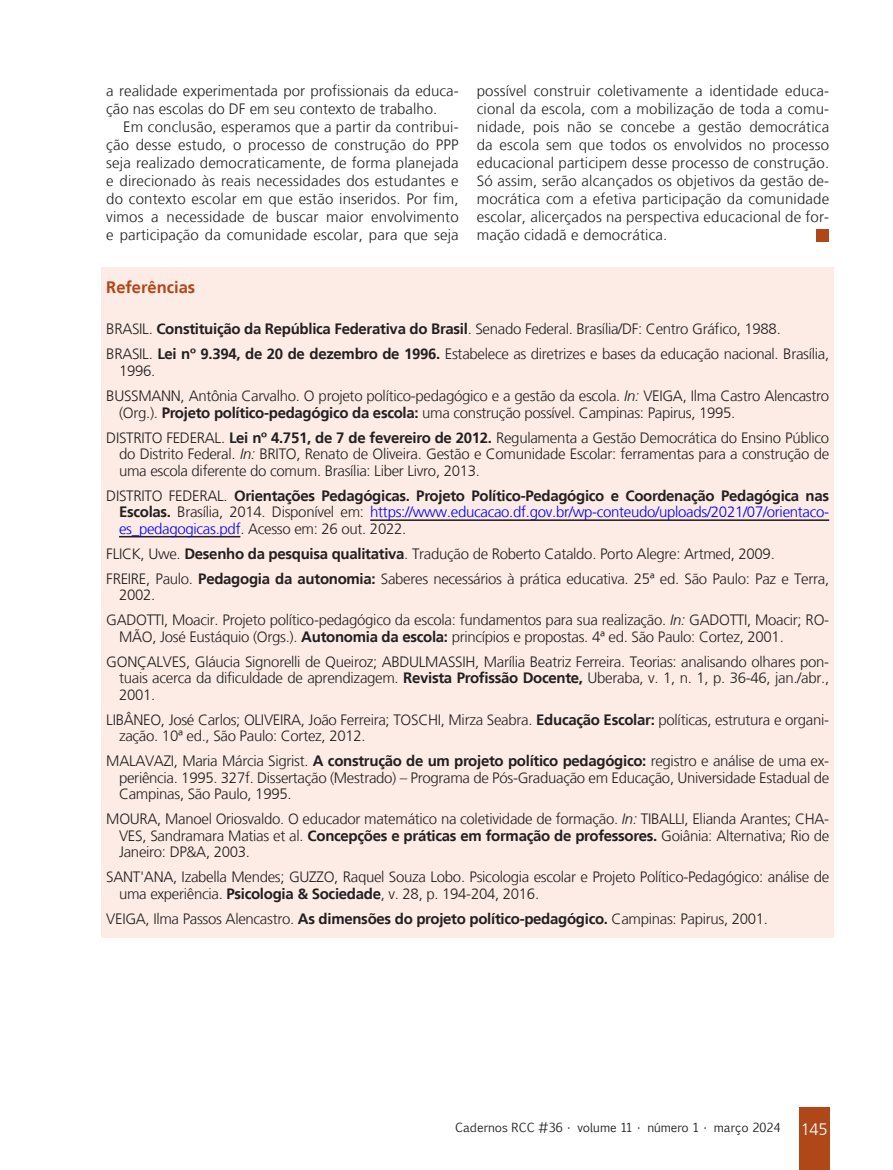
<style>
.page{position:relative;width:893px;height:1170px;background:#fff}
.page>*{position:absolute;margin:0;border:0;box-sizing:border-box;transform-origin:0 0}
.Subtítulo_LARANJA_DO{font:700 16.5px "Frutiger LT";color:#b04719}
.Referências__10{font:300 15px/16.5px "Frutiger LT";letter-spacing:-.02em;color:#231f20}
.Miolo__10{font:300 15px/18px "Frutiger LT";letter-spacing:.01em;color:#231f20;text-align:justify}
.Referências__10-2{font:300 15px/16.5px "Frutiger LT";letter-spacing:-.02em;color:#00f;text-align:justify}
.t1{font:12px "Euphemia CAS";color:#231f20}
.s1{font-weight:700}
.s2{font-style:italic}
.s3{color:#231f20}
.s4{font-weight:700;color:#231f20}
.s5{font-family:"Frutiger LT";font-weight:300;font-size:16.5px;color:#fff}
</style>
<div class="page">
<div style="left:799px;top:1107px;width:30px;height:62px;background:#b04719"></div>
<div style="left:102px;top:267px;width:732px;height:670px;background:#fdece6"></div>
<hr style="left:370px;top:519px;width:459px;height:2px;background:#231f20">
<hr style="left:119px;top:536px;width:121px;height:1px;background:#231f20">
<div style="left:816px;top:229px;width:13px;height:13px;background:#b04719"></div>
<p class="Miolo__10" style="left:106px;top:82px;width:354px">a realidade experimentada por profissionais da educa&shy;ção nas escolas do DF em seu contexto de trabalho.</p>
<p class="Miolo__10" style="left:106px;top:118px;width:354px;text-indent:17px">Em conclusão, esperamos que a partir da contribui&shy;ção desse estudo, o processo de construção do PPP seja realizado democraticamente, de forma planejada e direcionado às reais necessidades dos estudantes e do contexto escolar em que estão inseridos. Por fim, vimos a necessidade de buscar maior envolvimento e participação da comunidade escolar, para que seja</p>
<p class="Miolo__10" style="left:477px;top:82px;width:354px">possível construir coletivamente a identidade educa&shy;cional da escola, com a mobilização de toda a comu&shy;nidade, pois não se concebe a gestão democrática da escola sem que todos os envolvidos no processo educacional participem desse processo de construção.<br>Só assim, serão alcançados os objetivos da gestão de&shy;mocrática com a efetiva participação da comunidade escolar, alicerçados na perspectiva educacional de for&shy;mação cidadã e democrática.</p>
<p class="Subtítulo_LARANJA_DO" style="left:106px;top:277px;width:90px">Referências</p>
<p class="Referências__10" style="left:106px;top:321px;width:676px">BRASIL. <span class="s1">Constituição da República Federativa do Brasil</span>. Senado Federal. Brasília/DF: Centro Gráfico, 1988.</p>
<p class="Referências__10" style="left:119px;top:346px;width:712px;text-indent:-13px">BRASIL. <span class="s1">Lei nº 9.394, de 20 de dezembro de 1996.</span> Estabelece as diretrizes e bases da educação nacional. Brasília,<br>1996.</p>
<p class="Referências__10" style="left:119px;top:388px;width:712px;text-indent:-13px">BUSSMANN, Antônia Carvalho. O projeto político-pedagógico e a gestão da escola. <span class="s2">In:</span> VEIGA, Ilma Castro Alencastro (Org.). <span class="s1">Projeto político-pedagógico da escola:</span> uma construção possível. Campinas: Papirus, 1995.</p>
<p class="Referências__10" style="left:119px;top:429px;width:712px;text-align:justify;text-indent:-13px">DISTRITO FEDERAL. <span class="s1">Lei nº 4.751, de 7 de fevereiro de 2012.</span> Regulamenta a Gestão Democrática do Ensino Público do Distrito Federal. <span class="s2">In:</span> BRITO, Renato de Oliveira. Gestão e Comunidade Escolar: ferramentas para a construção de uma escola diferente do comum. Brasília: Liber Livro, 2013.</p>
<p class="Referências__10-2" style="left:119px;top:487px;width:712px;text-indent:-13px"><span class="s3">DISTRITO FEDERAL.</span> <span class="s4">Orientações Pedagógicas. Projeto Político-Pedagógico e Coordenação Pedagógica nas Escolas.</span> <span class="s3">Brasília, 2014. Disponível em:</span> https://www.educacao.df.gov.br/wp-conteudo/uploads/2021/07/orientaco&shy;es_pedagogicas.pdf<span class="s3">. Acesso em: 26 out. 2022.</span></p>
<p class="Referências__10" style="left:106px;top:545px;width:670px">FLICK, Uwe. <span class="s1">Desenho da pesquisa qualitativa</span>. Tradução de Roberto Cataldo. Porto Alegre: Artmed, 2009.</p>
<p class="Referências__10" style="left:119px;top:570px;width:712px;text-indent:-13px">FREIRE, Paulo. <span class="s1">Pedagogia da autonomia:</span> Saberes necessários à prática educativa. 25ª ed. São Paulo: Paz e Terra,<br>2002.</p>
<p class="Referências__10" style="left:119px;top:612px;width:712px;text-indent:-13px">GADOTTI, Moacir. Projeto político-pedagógico da escola: fundamentos para sua realização. <span class="s2">In:</span> GADOTTI, Moacir; RO-<br>MÃO, José Eustáquio (Orgs.). <span class="s1">Autonomia da escola:</span> princípios e propostas. 4ª ed. São Paulo: Cortez, 2001.</p>
<p class="Referências__10" style="left:119px;top:653px;width:712px;text-align:justify;text-indent:-13px">GONÇALVES, Gláucia Signorelli de Queiroz; ABDULMASSIH, Marília Beatriz Ferreira. Teorias: analisando olhares pon&shy;tuais acerca da dificuldade de aprendizagem. <span class="s1">Revista Profissão Docente,</span> Uberaba, v. 1, n. 1, p. 36-46, jan./abr., 2001.</p>
<p class="Referências__10" style="left:119px;top:711px;width:712px;text-indent:-13px">LIBÂNEO, José Carlos; OLIVEIRA, João Ferreira; TOSCHI, Mirza Seabra. <span class="s1">Educação Escolar:</span> políticas, estrutura e organi&shy;zação. 10ª ed., São Paulo: Cortez, 2012.</p>
<p class="Referências__10" style="left:119px;top:753px;width:712px;text-align:justify;text-indent:-13px">MALAVAZI, Maria Márcia Sigrist. <span class="s1">A construção de um projeto político pedagógico:</span> registro e análise de uma ex&shy;periência. 1995. 327f. Dissertação (Mestrado) – Programa de Pós-Graduação em Educação, Universidade Estadual de Campinas, São Paulo, 1995.</p>
<p class="Referências__10" style="left:119px;top:811px;width:712px;text-align:justify;text-indent:-13px">MOURA, Manoel Oriosvaldo. O educador matemático na coletividade de formação. <span class="s2">In:</span> TIBALLI, Elianda Arantes; CHA-VES, Sandramara Matias et al. <span class="s1">Concepções e práticas em formação de professores.</span> Goiânia: Alternativa; Rio de Janeiro: DP&amp;A, 2003.</p>
<p class="Referências__10" style="left:119px;top:869px;width:712px;text-indent:-13px">SANT'ANA, Izabella Mendes; GUZZO, Raquel Souza Lobo. Psicologia escolar e Projeto Político-Pedagógico: análise de uma experiência. <span class="s1">Psicologia &amp; Sociedade</span>, v. 28, p. 194-204, 2016.</p>
<p class="Referências__10" style="left:106px;top:910px;width:663px">VEIGA, Ilma Passos Alencastro. <span class="s1">As dimensões do projeto político-pedagógico.</span> Campinas: Papirus, 2001.</p>
<p class="t1" style="left:455px;top:1119px;width:374px">Cadernos RCC #36 • volume 11 • número 1 • março 2024 <span class="s5">145</span></p>
</div>
